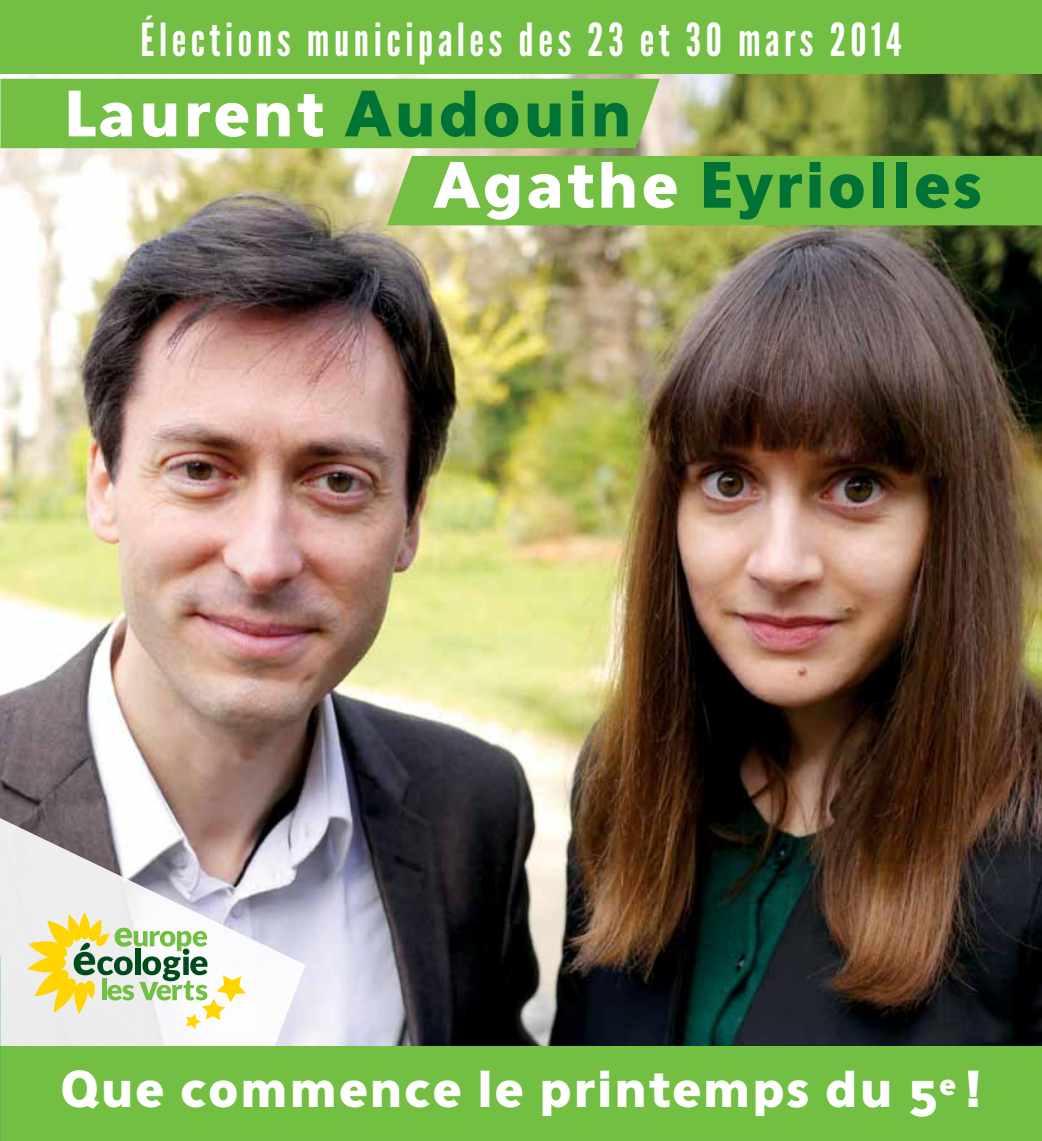
<style>
.page{position:relative;width:1042px;height:1141px;background:#fff}
.page>*{position:absolute;margin:0;border:0;box-sizing:border-box;transform-origin:0 0}
.t1{font:61.6px/71.2px "Eau Sans Black Os F";letter-spacing:.04em;color:#007236}
.t2{font:49px "Eau Sans Black Os F";letter-spacing:.03em;color:#fff}
.t3{font:45.5px "League Gothic";letter-spacing:.1em;color:#fff}
.s1{color:#fff}
</style>
<div class="page">
<img style="left:0;top:73px;width:1042px;height:974px">
<div style="left:387px;top:156px;width:655px;height:69px;background:#72bf44"></div>
<div style="left:0;top:79px;width:660px;height:69px;background:#72bf44"></div>
<div style="left:0;top:0;width:1042px;height:73px;background:#72bf44"></div>
<svg style="left:0;top:818px;width:305px;height:229px"></svg>
<svg style="left:27px;top:912px;width:219px;height:117px"></svg>
<div style="left:0;top:1047px;width:1042px;height:94px;background:#72bf44"></div>
<p class="t3" style="left:140px;top:12px;width:762px">Élections municipales des 23 et 30 mars 2014</p>
<h1 class="t1" style="left:433px;top:78px;width:550px;text-indent:-370px"><span class="s1">Laurent</span> Audouin<br><span class="s1">Agathe</span> Eyriolles</h1>
<p class="t2" style="left:61px;top:1059px;width:922px">Que commence le printemps du 5<sup>e</sup> !</p>
</div>
